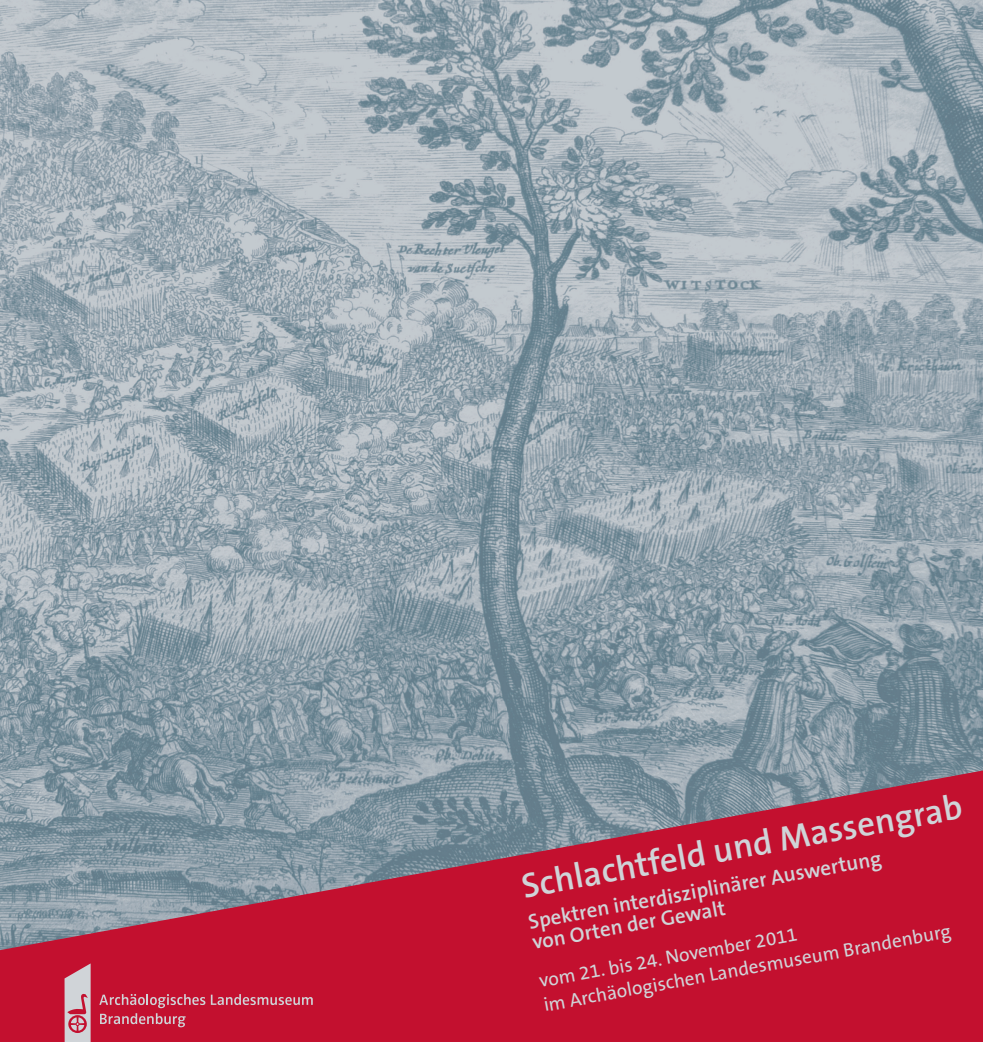
<style>
.page{position:relative;width:983px;height:1042px;background:#fff}
.page>*{position:absolute;margin:0;border:0;box-sizing:border-box;transform-origin:0 0}
.t1{font:600 35px "The Sans B6";color:#d0d4d8}
.t2{font:600 21px/21.3px "The Sans B6";color:#d0d4d8}
.t3{font:19.25px/24.2px "The Sans B5 Plain";color:#d0d4d8}
</style>
<div class="page">
<img style="left:506px;top:0;width:476px;height:768px">
<img style="left:0;top:0;width:506px;height:768px">
<svg style="left:0;top:768px;width:982px;height:274px;background:#ac3e56"></svg>
<svg style="left:64px;top:963px;width:27px;height:79px;background:#cc9faa"></svg>
<svg style="left:211px;top:994px;width:102px;height:11px"></svg>
<svg style="left:99px;top:994px;width:106px;height:33px;background:#c53a53"></svg>
<p class="t1" style="left:518px;top:867px;width:448px;rotate:-10deg">Schlachtfeld und Massengrab</p>
<p class="t2" style="left:526px;top:911px;width:360px;rotate:-10deg">Spektren interdisziplinärer Auswertung von Orten der Gewalt</p>
<p class="t3" style="left:537px;top:969px;width:415px;rotate:-10deg">vom 21. bis 24. November 2011<br>im Archäologischen Landesmuseum Brandenburg</p>
</div>
